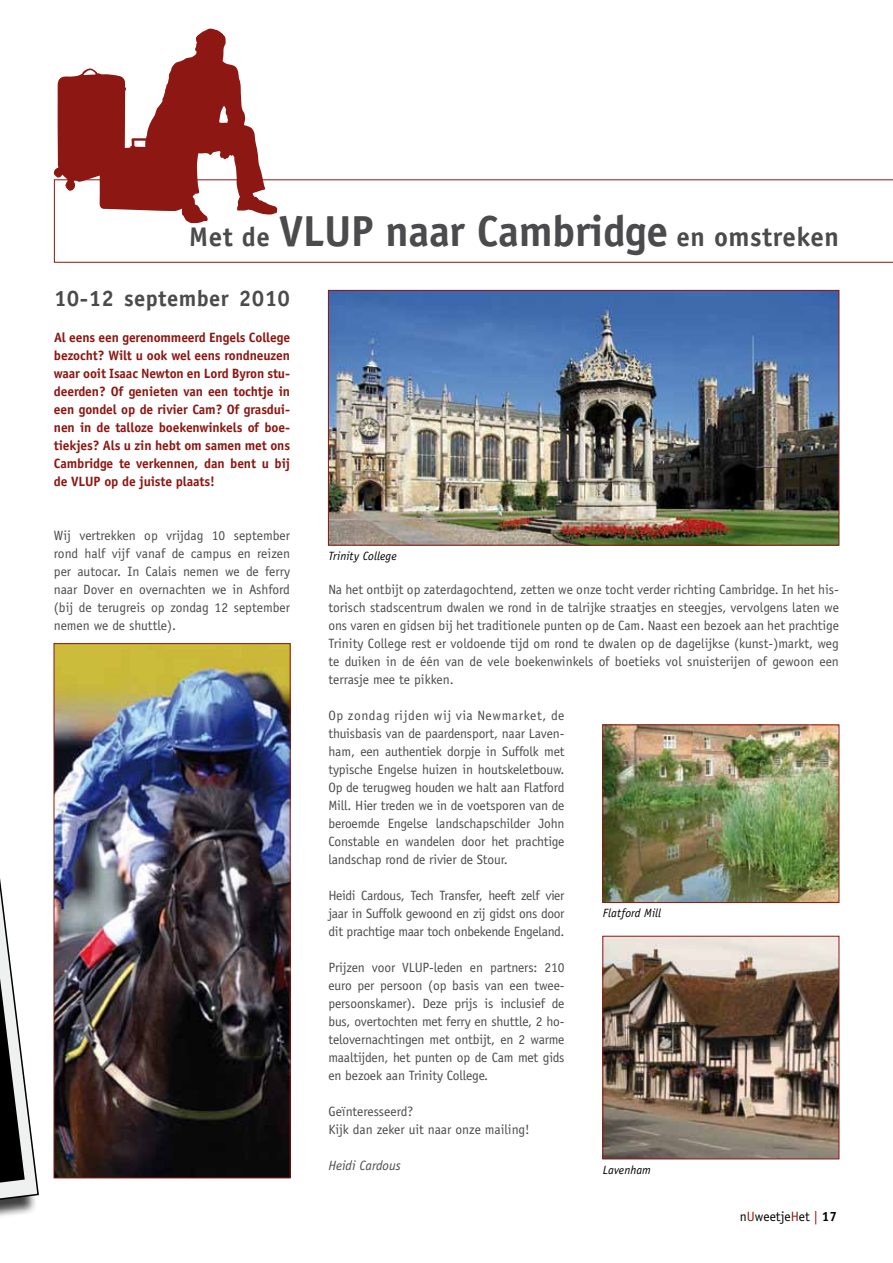
<style>
.page{position:relative;width:893px;height:1263px;background:#fff}
.page>*{position:absolute;margin:0;border:0;box-sizing:border-box;transform-origin:0 0}
.t1{font:700 43.5px "Officina Sans";letter-spacing:-.01em;color:#4b4b4d}
.t2{font:700 22.5px "Officina Sans";letter-spacing:.02em;color:#4b4b4d}
.t3{font:13.5px/18px "Officina Sans";letter-spacing:-.01em;color:#4b4b4d;text-align:justify}
.t4{font:700 13.5px/18px "Officina Sans";letter-spacing:-.01em;color:#8c1713;text-align:justify}
.t5{font:13.5px "Officina Sans";color:#000}
.t6{font:italic 13.5px "Officina Sans";color:#4b4b4d}
.t7{font:italic 12px "Officina Sans";letter-spacing:.01em;color:#000}
.s1{font-size:27px}
.s2{color:#8c1713}
.s3{font-weight:700}
</style>
<div class="page">
<img style="left:56px;top:645px;width:233px;height:531px">
<div style="left:54px;top:643px;width:237px;height:535px;border:1px solid #8c1713"></div>
<svg style="left:0;top:1188px;width:39px;height:29px"></svg>
<svg style="left:0;top:878px;width:38px;height:321px"></svg>
<svg style="left:54px;top:179px;width:839px;height:84px"></svg>
<img style="left:330px;top:292px;width:507px;height:251px">
<div style="left:328px;top:290px;width:511px;height:255px;border:1px solid #8c1713"></div>
<img style="left:604px;top:726px;width:233px;height:175px">
<div style="left:602px;top:724px;width:237px;height:179px;border:1px solid #8c1713"></div>
<img style="left:604px;top:938px;width:233px;height:219px">
<div style="left:602px;top:936px;width:237px;height:223px;border:1px solid #8c1713"></div>
<svg style="left:54px;top:28px;width:223px;height:195px"></svg>
<h1 class="t1" style="left:189px;top:204px;width:651px"><span class="s1">Met de</span> VLUP naar Cambridge <span class="s1">en omstreken</span></h1>
<h2 class="t2" style="left:54px;top:285px;width:238px">10-12 september 2010</h2>
<p class="t4" style="left:54px;top:328px;width:238px">Al eens een gerenommeerd Engels College bezocht? Wilt u ook wel eens rondneuzen waar ooit Isaac N ewton en Lord Byron stu&shy;deerden? Of genieten van een tochtje in een gondel op de rivier Cam? Of grasdui&shy;nen in de talloze boekenwinkels of boe&shy;tiekjes? Als u zin hebt om samen met ons Cambridge te verkennen, dan bent u bij de VLUP op de juiste plaats!</p>
<p class="t3" style="left:54px;top:526px;width:238px">Wij vertrekken op vrijdag 10 september rond half vijf vanaf de campus en reizen per autocar. In Calais nemen we de ferry naar Dover en overnachten we in Ashford (bij de terugreis op zondag 12 september nemen we de shuttle).</p>
<p class="t7" style="left:328px;top:549px;width:70px">Trinity College</p>
<p class="t3" style="left:328px;top:580px;width:512px">Na het ontbijt op zaterdagochtend, zetten we onze tocht verder richting Cambridge. In het his&shy;torisch stadscentrum dwalen we rond in de talrijke straatjes en steegjes, vervolgens laten we ons varen en gidsen bij het traditionele punten op de Cam. Naast een bezoek aan het prachtige Trinity College rest er voldoende tijd om rond te dwalen op de dagelijkse (kunst-)markt, weg te duiken in de één van de vele boekenwinkels of boetieks vol snuisterijen of gewoon een terrasje mee te pikken.</p>
<p class="t3" style="left:328px;top:706px;width:238px">Op zondag rijden wij via Newmarket, de thuisbasis van de paardensport, naar Laven&shy;ham, een authentiek dorpje in Suffolk met typische Engelse huizen in houtskeletbouw.<br>Op de terugweg houden we halt aan Flatford Mill. Hier treden we in de voetsporen van de beroemde Engelse landschapschilder John Constable en wandelen door het prachtige landschap rond de rivier de Stour.</p>
<p class="t3" style="left:328px;top:886px;width:238px">Heidi Cardous, Tech Transfer, heeft zelf vier jaar in Suffolk gewoond en zij gidst ons door dit prachtige maar toch onbekende Engeland.</p>
<p class="t3" style="left:328px;top:958px;width:238px">Prijzen voor VLUP-leden en partners: 210 euro per persoon (op basis van een twee&shy;persoonskamer). Deze prijs is inclusief de bus, overtochten met ferry en shuttle, 2 ho&shy;telovernachtingen met ontbijt, en 2 warme maaltijden, het punten op de Cam met gids en bezoek aan Trinity College.</p>
<p class="t3" style="left:328px;top:1102px;width:203px">Geïnteresseerd?<br>Kijk dan zeker uit naar onze mailing!</p>
<p class="t6" style="left:328px;top:1158px;width:74px">Heidi Cardous</p>
<p class="t7" style="left:603px;top:906px;width:60px">Flatford Mill</p>
<p class="t7" style="left:603px;top:1163px;width:50px">Lavenham</p>
<p class="t5" style="left:740px;top:1209px;width:98px">n<span class="s2">U</span>weetje<span class="s2">H</span>et <span class="s2">|</span> <span class="s3">17</span></p>
</div>
